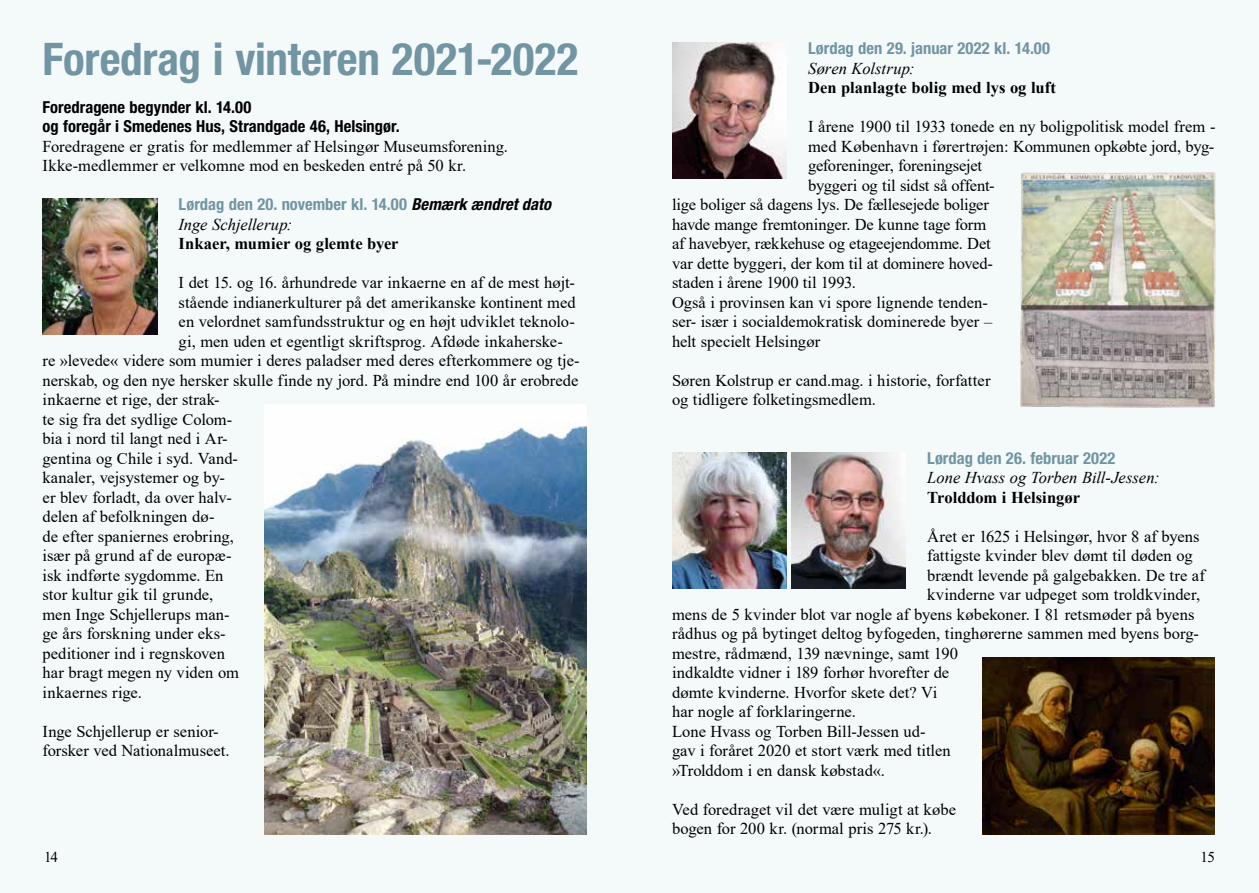
<style>
.page{position:relative;width:1259px;height:893px;background:#f4f9fa}
.page>*{position:absolute;margin:0;border:0;box-sizing:border-box;transform-origin:0 0}
.t1{font:700 condensed 45px "Helvetica Neue LT Std";letter-spacing:-.005em;color:#7195a3}
.t2{font:16.5px/19.5px "Times New Roman";color:#000}
.t3{font:700 condensed 16.5px "Helvetica Neue LT Std";letter-spacing:.005em;color:#7195a3}
.t4{font:700 condensed 16.5px/19.5px "Helvetica Neue LT Std";letter-spacing:.005em;color:#000}
.t5{font:700 16.5px "Times New Roman";color:#000}
.t6{font:italic 16.5px "Times New Roman";color:#000}
.t7{font:15px "Times New Roman";color:#000}
.s1{font-style:italic;color:#000}
</style>
<div class="page">
<img style="left:43px;top:198px;width:114px;height:136px">
<img style="left:265px;top:421px;width:322px;height:413px">
<img style="left:672px;top:43px;width:115px;height:136px">
<img style="left:672px;top:452px;width:115px;height:136px">
<img style="left:791px;top:452px;width:115px;height:136px">
<img style="left:1020px;top:172px;width:196px;height:236px">
<img style="left:982px;top:658px;width:233px;height:176px">
<h1 class="t1" style="left:43px;top:31px;width:537px">Foredrag i vinteren 2021-2022</h1>
<p class="t4" style="left:43px;top:97px;width:359px">Foredragene begynder kl. 14.00<br>og foregår i Smedenes Hus, Strandgade 46, Helsingør.</p>
<p class="t2" style="left:43px;top:136px;width:467px">Foredragene er gratis for medlemmer af Helsingør Museumsforening.<br>Ikke-medlemmer er velkomne mod en beskeden entré på 50 kr.</p>
<p class="t3" style="left:179px;top:194px;width:374px">Lørdag den 20. november kl. 14.00 <span class="s1">Bemærk ændret dato</span></p>
<p class="t6" style="left:179px;top:213px;width:115px">Inge Schjellerup:</p>
<p class="t5" style="left:179px;top:232px;width:221px">Inkaer, mumier og glemte byer</p>
<p class="t2" style="left:179px;top:272px;width:398px">I det 15. og 16. århundrede var inkaerne en af de mest højt-</p>
<p class="t2" style="left:179px;top:292px;width:399px">stående indianerkulturer på det amerikanske kontinent med</p>
<p class="t2" style="left:179px;top:311px;width:398px">en velordnet samfundsstruktur og en højt udviklet teknolo-</p>
<p class="t2" style="left:179px;top:331px;width:386px">gi, men uden et egentligt skriftsprog. Afdøde inkaherske-</p>
<p class="t2" style="left:43px;top:350px;width:539px">re »levede« videre som mumier i deres paladser med deres efterkommere og tje-</p>
<p class="t2" style="left:43px;top:370px;width:537px">nerskab, og den nye hersker skulle finde ny jord. På mindre end 100 år erobrede</p>
<p class="t2" style="left:43px;top:389px;width:179px">inkaerne et rige, der strak-</p>
<p class="t2" style="left:43px;top:409px;width:191px">te sig fra det sydlige Colom-</p>
<p class="t2" style="left:43px;top:428px;width:186px">bia i nord til langt ned i Ar-</p>
<p class="t2" style="left:43px;top:448px;width:197px">gentina og Chile i syd. Vand-</p>
<p class="t2" style="left:43px;top:467px;width:184px">kanaler, vejsystemer og by-</p>
<p class="t2" style="left:43px;top:487px;width:191px">er blev forladt, da over halv-</p>
<p class="t2" style="left:43px;top:506px;width:173px">delen af befolkningen dø-</p>
<p class="t2" style="left:43px;top:526px;width:193px">de efter spaniernes erobring,</p>
<p class="t2" style="left:43px;top:545px;width:190px">især på grund af de europæ-</p>
<p class="t2" style="left:43px;top:565px;width:182px">isk indførte sygdomme. En</p>
<p class="t2" style="left:43px;top:584px;width:172px">stor kultur gik til grunde,</p>
<p class="t2" style="left:43px;top:604px;width:189px">men Inge Schjellerups man-</p>
<p class="t2" style="left:43px;top:623px;width:185px">ge års forskning under eks-</p>
<p class="t2" style="left:43px;top:643px;width:184px">peditioner ind i regnskoven</p>
<p class="t2" style="left:43px;top:662px;width:198px">har bragt megen ny viden om</p>
<p class="t2" style="left:43px;top:682px;width:101px">inkaernes rige.</p>
<p class="t2" style="left:43px;top:721px;width:189px">Inge Schjellerup er senior&shy;forsker ved Nationalmuseet.</p>
<p class="t7" style="left:44px;top:847px;width:16px">14</p>
<p class="t3" style="left:808px;top:38px;width:243px">Lørdag den 29. januar 2022 kl. 14.00</p>
<p class="t6" style="left:808px;top:57px;width:108px">Søren Kolstrup:</p>
<p class="t5" style="left:808px;top:76px;width:249px">Den planlagte bolig med lys og luft</p>
<p class="t2" style="left:808px;top:116px;width:409px">I årene 1900 til 1933 tonede en ny boligpolitisk model frem -</p>
<p class="t2" style="left:808px;top:136px;width:408px">med København i førertrøjen: Kommunen opkøbte jord, byg-</p>
<p class="t2" style="left:808px;top:155px;width:176px">geforeninger, foreningsejet</p>
<p class="t2" style="left:808px;top:175px;width:188px">byggeri og til sidst så offent-</p>
<p class="t2" style="left:672px;top:194px;width:318px">lige boliger så dagens lys. De fællesejede boliger</p>
<p class="t2" style="left:672px;top:214px;width:316px">havde mange fremtoninger. De kunne tage form</p>
<p class="t2" style="left:672px;top:233px;width:320px">af havebyer, rækkehuse og etageejendomme. Det</p>
<p class="t2" style="left:672px;top:253px;width:322px">var dette byggeri, der kom til at dominere hoved-</p>
<p class="t2" style="left:672px;top:272px;width:185px">staden i årene 1900 til 1993.</p>
<p class="t2" style="left:672px;top:292px;width:317px">Også i provinsen kan vi spore lignende tenden-</p>
<p class="t2" style="left:672px;top:311px;width:322px">ser- især i socialdemokratisk dominerede byer –</p>
<p class="t2" style="left:672px;top:331px;width:150px">helt specielt Helsingør</p>
<p class="t2" style="left:672px;top:370px;width:320px">Søren Kolstrup er cand.mag. i historie, forfatter og tidligere folketingsmedlem.</p>
<p class="t3" style="left:927px;top:448px;width:190px">Lørdag den 26. februar 2022</p>
<p class="t6" style="left:927px;top:466px;width:234px">Lone Hvass og Torben Bill-Jessen:</p>
<p class="t5" style="left:927px;top:485px;width:154px">Trolddom i Helsingør</p>
<p class="t2" style="left:927px;top:526px;width:274px">Året er 1625 i Helsingør, hvor 8 af byens</p>
<p class="t2" style="left:927px;top:545px;width:267px">fattigste kvinder blev dømt til døden og</p>
<p class="t2" style="left:927px;top:565px;width:279px">brændt levende på galgebakken. De tre af</p>
<p class="t2" style="left:927px;top:584px;width:274px">kvinderne var udpeget som troldkvinder,</p>
<p class="t2" style="left:672px;top:604px;width:524px">mens de 5 kvinder blot var nogle af byens købekoner. I 81 retsmøder på byens</p>
<p class="t2" style="left:672px;top:623px;width:528px">rådhus og på bytinget deltog byfogeden, tinghørerne sammen med byens borg-</p>
<p class="t2" style="left:672px;top:643px;width:287px">mestre, rådmænd, 139 nævninge, samt 190</p>
<p class="t2" style="left:672px;top:662px;width:279px">indkaldte vidner i 189 forhør hvorefter de</p>
<p class="t2" style="left:672px;top:682px;width:267px">dømte kvinderne. Hvorfor skete det? Vi</p>
<p class="t2" style="left:672px;top:701px;width:185px">har nogle af forklaringerne.</p>
<p class="t2" style="left:672px;top:721px;width:255px">Lone Hvass og Torben Bill-Jessen ud-</p>
<p class="t2" style="left:672px;top:740px;width:280px">gav i foråret 2020 et stort værk med titlen</p>
<p class="t2" style="left:672px;top:760px;width:214px">»Trolddom i en dansk købstad«.</p>
<p class="t2" style="left:672px;top:799px;width:285px">Ved foredraget vil det være muligt at købe bogen for 200 kr. (normal pris 275 kr.).</p>
<p class="t7" style="left:1200px;top:847px;width:16px">15</p>
</div>
